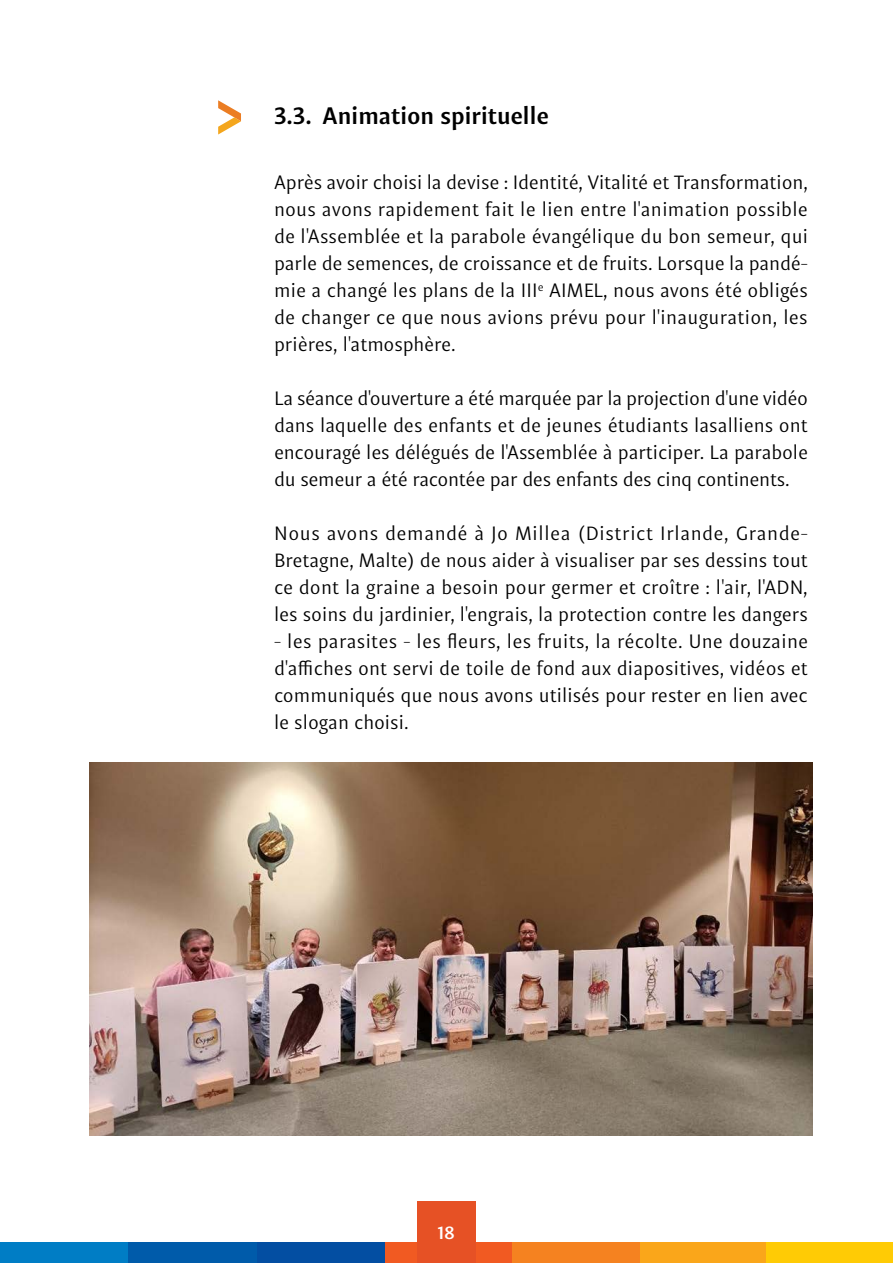
<style>
.page{position:relative;width:893px;height:1263px;background:#fff}
.page>*{position:absolute;margin:0;border:0;box-sizing:border-box;transform-origin:0 0}
.t1{font:700 24px "Indivisa Text Sans";color:#000}
.t2{font:19.5px/27px "Indivisa Text Sans";letter-spacing:-.005em;color:#000;text-align:justify}
.t3{font:700 18px "Indivisa Text Sans";color:#fff}
</style>
<div class="page">
<div style="left:765px;top:1242px;width:128px;height:21px;background:#ffcb05"></div>
<div style="left:637px;top:1242px;width:128px;height:21px;background:#faa61a"></div>
<div style="left:511px;top:1242px;width:128px;height:21px;background:#f58220"></div>
<div style="left:383px;top:1242px;width:128px;height:21px;background:#f15a22"></div>
<div style="left:256px;top:1242px;width:128px;height:21px;background:#034ea2"></div>
<div style="left:128px;top:1242px;width:128px;height:21px;background:#005baa"></div>
<div style="left:0;top:1242px;width:128px;height:21px;background:#007dc5"></div>
<div style="left:417px;top:1201px;width:59px;height:62px;background:#e65125"></div>
<img style="left:89px;top:763px;width:723px;height:372px">
<svg style="left:218px;top:100px;width:23px;height:35px"></svg>
<p class="t1" style="left:274px;top:96px;width:276px">3.3. Animation spirituelle</p>
<p class="t2" style="left:274px;top:168px;width:536px">Après avoir choisi la devise : Identité, Vitalité et Transformation, nous avons rapidement fait le lien entre l'animation possible de l'Assemblée et la parabole évangélique du bon semeur, qui parle de semences, de croissance et de fruits. Lorsque la pandé&shy;mie a changé les plans de la III<sup>e</sup> AIMEL, nous avons été obligés de changer ce que nous avions prévu pour l'inauguration, les prières, l'atmosphère.</p>
<p class="t2" style="left:274px;top:384px;width:536px">La séance d'ouverture a été marquée par la projection d'une vidéo dans laquelle des enfants et de jeunes étudiants lasalliens ont encouragé les délégués de l'Assemblée à participer. La parabole du semeur a été racontée par des enfants des cinq continents.</p>
<p class="t2" style="left:274px;top:519px;width:535px">Nous avons demandé à Jo Millea (District Irlande, Grande-Bretagne, Malte) de nous aider à visualiser par ses dessins tout ce dont la graine a besoin pour germer et croître : l'air, l'ADN, les soins du jardinier, l'engrais, la protection contre les dangers</p>
<p class="t2" style="left:274px;top:627px;width:536px">- les parasites - les fleurs, les fruits, la récolte. Une douzaine d'affiches ont servi de toile de fond aux diapositives, vidéos et communiqués que nous avons utilisés pour rester en lien avec le slogan choisi.</p>
<p class="t3" style="left:438px;top:1217px;width:19px">18</p>
</div>
